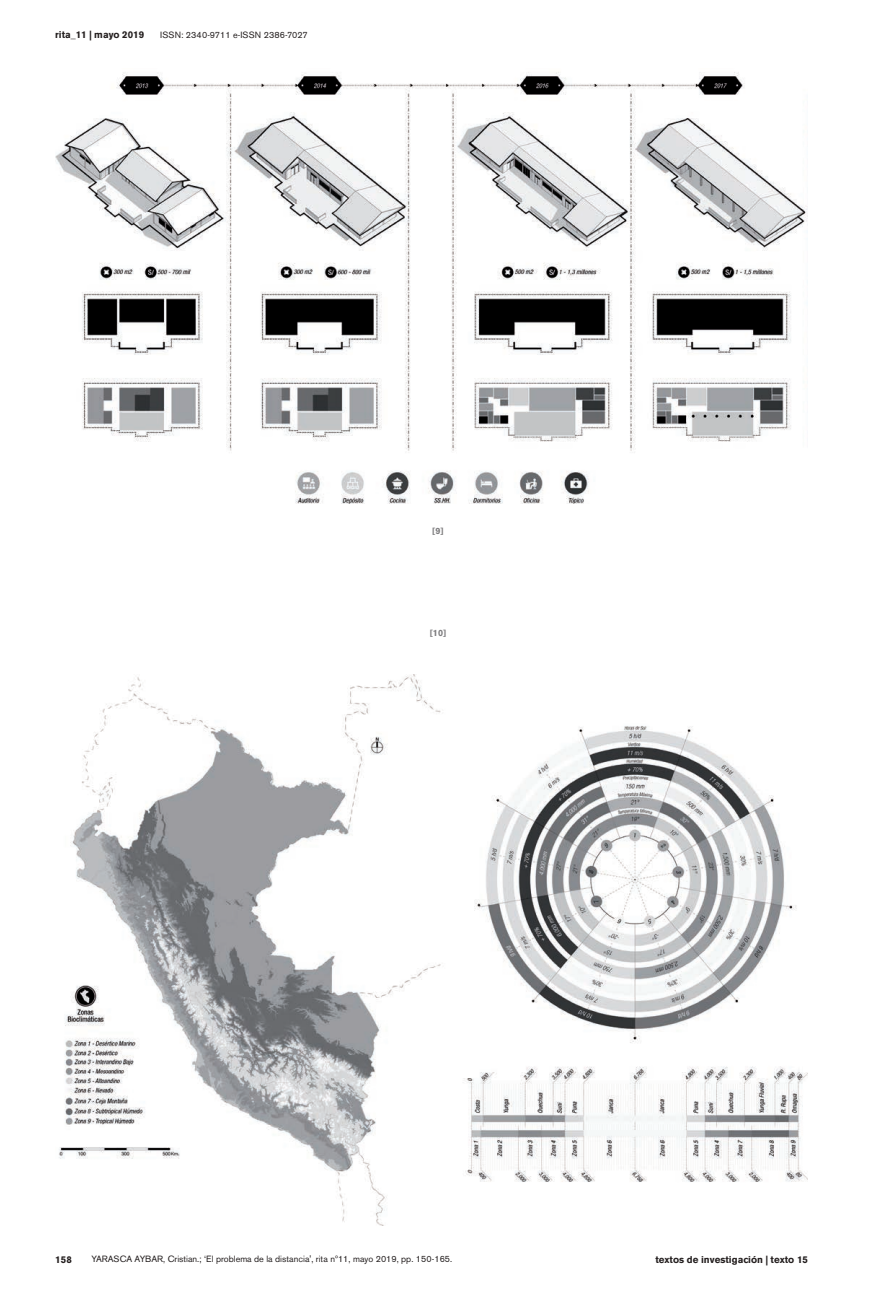
<style>
.page{position:relative;width:876px;height:1302px;background:#fff}
.page>*{position:absolute;margin:0;border:0;box-sizing:border-box;transform-origin:0 0}
.t1{font:700 9.75px "Akzidenz Grotesk BE";color:#241f1f}
.t2{font:9px "Akzidenz Grotesk BE";color:#241f1f}
.t3{font:9px "Akzidenz Grotesk BE";letter-spacing:.02em;color:#241f1f}
.t4{font:700 9px "Akzidenz Grotesk BE";color:#7d7c7e}
</style>
<div class="page">
<img style="left:55px;top:72px;width:753px;height:431px">
<img style="left:59px;top:674px;width:749px;height:551px">
<p class="t1" style="left:55px;top:29px;width:90px">rita_11 | mayo 2019</p>
<p class="t3" style="left:160px;top:30px;width:149px">ISSN: 2340-9711 e-ISSN 2386-7027</p>
<p class="t4" style="left:432px;top:526px;width:13px">[9]</p>
<p class="t4" style="left:430px;top:627px;width:18px">[10]</p>
<p class="t1" style="left:55px;top:1253px;width:18px">158</p>
<p class="t2" style="left:91px;top:1253px;width:362px">YARASCA AYBAR, Cristian.; ‘El problema de la distancia', rita nº11, mayo 2019, pp. 150-165.</p>
<p class="t1" style="left:655px;top:1253px;width:154px">textos de investigación | texto 15</p>
</div>
